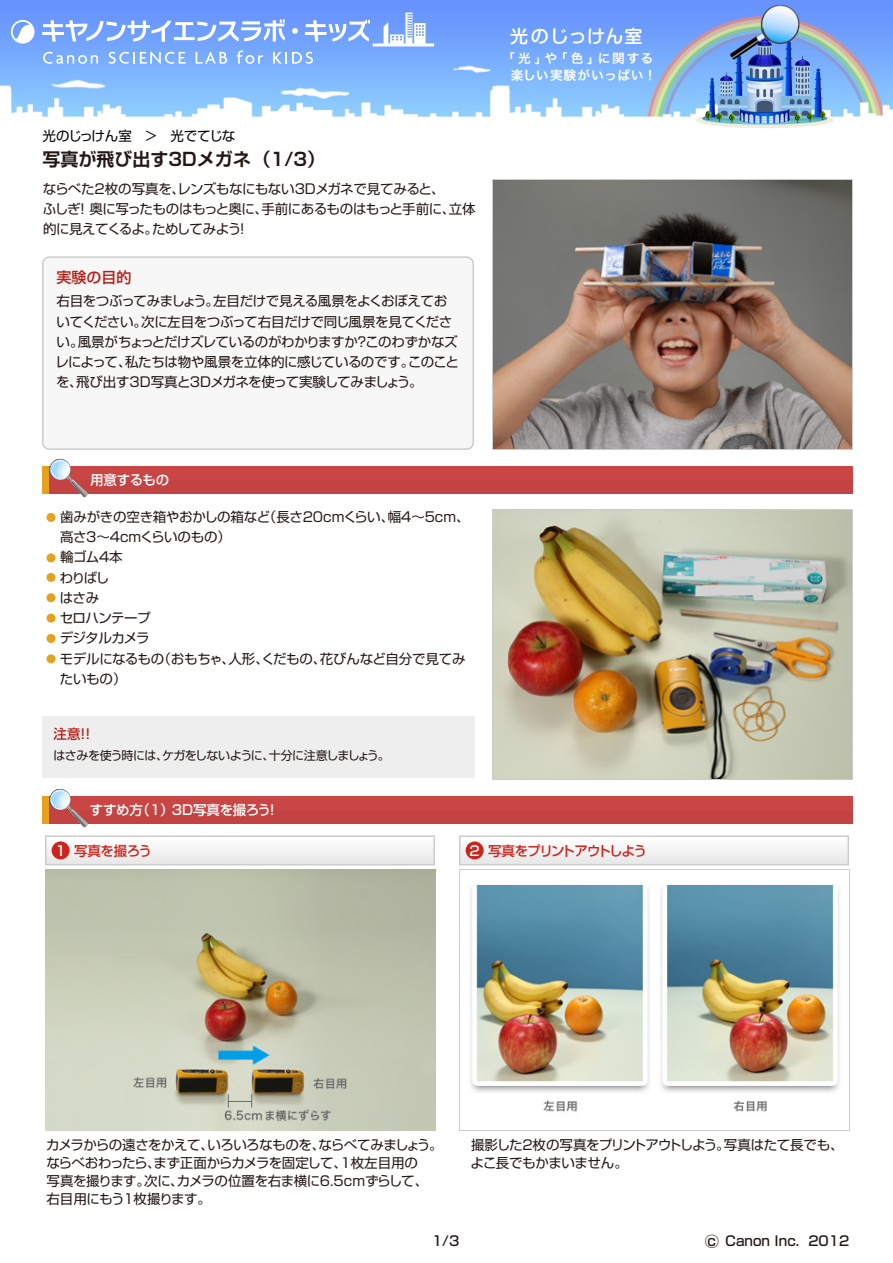
<style>
.page{position:relative;width:893px;height:1263px;background:#fff}
.page>*{position:absolute;margin:0;border:0;box-sizing:border-box;transform-origin:0 0}
.t1{font:700 18px "Shin Go Pr 6 De";color:#231815}
.t2{font:500 18px "Shin M Go Pro";letter-spacing:.04em;color:#fff}
.t3{font:500 15px "Shin Go Pro";letter-spacing:-.005em;color:#b52019}
.t4{font:13.5px/20.2px "Shin Go Pro";letter-spacing:-.035em;color:#231815}
.t5{font:500 13.5px "Shin Go Pro";letter-spacing:-.02em;color:#fff}
.t6{font:500 13.5px "Shin Go Pro";color:#231815}
.t7{font:13.5px "Shin Go Pro";letter-spacing:-.05em;color:#000}
.t8{font:500 13.5px "Shin Go Pro";letter-spacing:-.1em;color:#cc251d}
.t9{font:500 13.5px "Shin Go Pro";letter-spacing:-.065em;color:#cc251d}
.t10{font:500 13.5px "Shin Go Pro";color:#b52019}
.t11{font:12.75px/17.4px "Hira Kaku Pro W6";letter-spacing:.06em;color:#fff;text-align:right}
.t12{font:12px "Shin Go Pro";letter-spacing:-.055em;color:#231815}
.s1{color:#fff}
.s2{font-size:15px}
</style>
<div class="page">
<img style="left:0;top:0;width:893px;height:128px">
<svg style="left:42px;top:19px;width:243px;height:23px"></svg>
<svg style="left:292px;top:28px;width:6px;height:6px"></svg>
<svg style="left:305px;top:20px;width:65px;height:22px"></svg>
<svg style="left:11px;top:20px;width:24px;height:24px"></svg>
<svg style="left:43px;top:52px;width:55px;height:12px"></svg>
<svg style="left:109px;top:52px;width:77px;height:12px"></svg>
<svg style="left:196px;top:52px;width:31px;height:12px"></svg>
<svg style="left:237px;top:51px;width:26px;height:13px"></svg>
<svg style="left:273px;top:52px;width:40px;height:12px"></svg>
<svg style="left:384px;top:13px;width:41px;height:30px"></svg>
<hr style="left:373px;top:43px;width:61px;height:3px;background:#fff">
<svg style="left:42px;top:256px;width:432px;height:194px"></svg>
<img style="left:492px;top:180px;width:360px;height:270px">
<div style="left:42px;top:466px;width:810px;height:27px;background:#c34242"></div>
<div style="left:42px;top:466px;width:810px;height:14px;background:#ca4644"></div>
<div style="left:42px;top:466px;width:6px;height:27px;background:#e7a21d"></div>
<svg style="left:50px;top:459px;width:38px;height:38px"></svg>
<div style="left:46px;top:513px;width:10px;height:9px;background:#e7a21d;border-radius:50%"></div>
<div style="left:46px;top:553px;width:10px;height:9px;background:#e7a21d;border-radius:50%"></div>
<div style="left:46px;top:573px;width:10px;height:9px;background:#e7a21d;border-radius:50%"></div>
<div style="left:46px;top:593px;width:10px;height:9px;background:#e7a21d;border-radius:50%"></div>
<div style="left:46px;top:614px;width:10px;height:9px;background:#e7a21d;border-radius:50%"></div>
<div style="left:46px;top:634px;width:10px;height:9px;background:#e7a21d;border-radius:50%"></div>
<div style="left:46px;top:654px;width:10px;height:9px;background:#e7a21d;border-radius:50%"></div>
<div style="left:42px;top:717px;width:432px;height:61px;background:#eee"></div>
<img style="left:492px;top:510px;width:360px;height:270px">
<div style="left:42px;top:796px;width:810px;height:27px;background:#c34242"></div>
<div style="left:42px;top:796px;width:810px;height:14px;background:#ca4644"></div>
<div style="left:42px;top:796px;width:6px;height:27px;background:#e7a21d"></div>
<svg style="left:50px;top:789px;width:38px;height:38px"></svg>
<svg style="left:45px;top:835px;width:390px;height:30px"></svg>
<div style="left:52px;top:841px;width:18px;height:18px;background:#cc251d;border-radius:50%"></div>
<svg style="left:459px;top:835px;width:390px;height:30px"></svg>
<div style="left:466px;top:841px;width:18px;height:18px;background:#cc251d;border-radius:50%"></div>
<img style="left:45px;top:870px;width:390px;height:261px">
<img style="left:459px;top:870px;width:390px;height:261px">
<p class="t7" style="left:43px;top:125px;width:194px">光のじっけん室　＞　光でてじな</p>
<h1 class="t1" style="left:43px;top:145px;width:284px">写真が飛び出す3Dメガネ（1/3）</h1>
<p class="t4" style="left:43px;top:177px;width:434px">ならべた2枚の写真を、レンズもなにもない3Dメガネで見てみると、<br>ふしぎ！ 奥に写ったものはもっと奥に、手前にあるものはもっと手前に、立体的に見えてくるよ。ためしてみよう！</p>
<p class="t3" style="left:56px;top:265px;width:76px">実験の目的</p>
<p class="t4" style="left:56px;top:290px;width:405px">右目をつぶってみましょう。左目だけで見える風景をよくおぼえておいてください。次に左目をつぶって右目だけで同じ風景を見てください。風景がちょっとだけズレているのがわかりますか？このわずかなズレによって、私たちは物や風景を立体的に感じているのです。このことを、飛び出す3D写真と3Dメガネを使って実験してみましょう。</p>
<p class="t5" style="left:90px;top:469px;width:81px">用意するもの</p>
<p class="t4" style="left:60px;top:505px;width:412px">歯みがきの空き箱やおかしの箱など（長さ20cmくらい、幅4～5cm、高さ3～4cmくらいのもの）<br>輪ゴム4本<br>わりばし<br>はさみ<br>セロハンテープ<br>デジタルカメラ<br>モデルになるもの（おもちゃ、人形、くだもの、花びんなど自分で見てみたいもの）</p>
<p class="t10" style="left:54px;top:723px;width:43px">注意！！</p>
<p class="t12" style="left:53px;top:746px;width:338px">はさみを使う時には、ケガをしないように、十分に注意しましょう。</p>
<h1 class="t2" style="left:510px;top:21px;width:134px">光のじっけん室</h1>
<p class="t11" style="left:502px;top:49px;width:156px">「光」や「色」に関する楽しい実験がいっぱい！</p>
<p class="t5" style="left:90px;top:799px;width:191px">すすめ方（1）3D写真を撮ろう！</p>
<p class="t9" style="left:56px;top:839px;width:98px"><span class="s1">1</span> 写真を撮ろう</p>
<p class="t8" style="left:470px;top:839px;width:179px"><span class="s1">2</span> 写真をプリントアウトしよう</p>
<p class="t4" style="left:46px;top:1134px;width:398px;line-height:18px">カメラからの遠さをかえて、いろいろなものを、ならべてみましょう。ならべおわったら、まず正面からカメラを固定して、1枚左目用の<br>写真を撮ります。次に、カメラの位置を右ま横に6.5cmずらして、右目用にもう1枚撮ります。</p>
<p class="t4" style="left:471px;top:1134px;width:374px;line-height:18px">撮影した2枚の写真をプリントアウトしよう。写真はたて長でも、よこ長でもかまいません。</p>
<p class="t6" style="left:432px;top:1230px;width:29px">1/3</p>
<p class="t6" style="left:704px;top:1230px;width:146px"><span class="s2">○</span>c Canon Inc. 2012</p>
</div>
